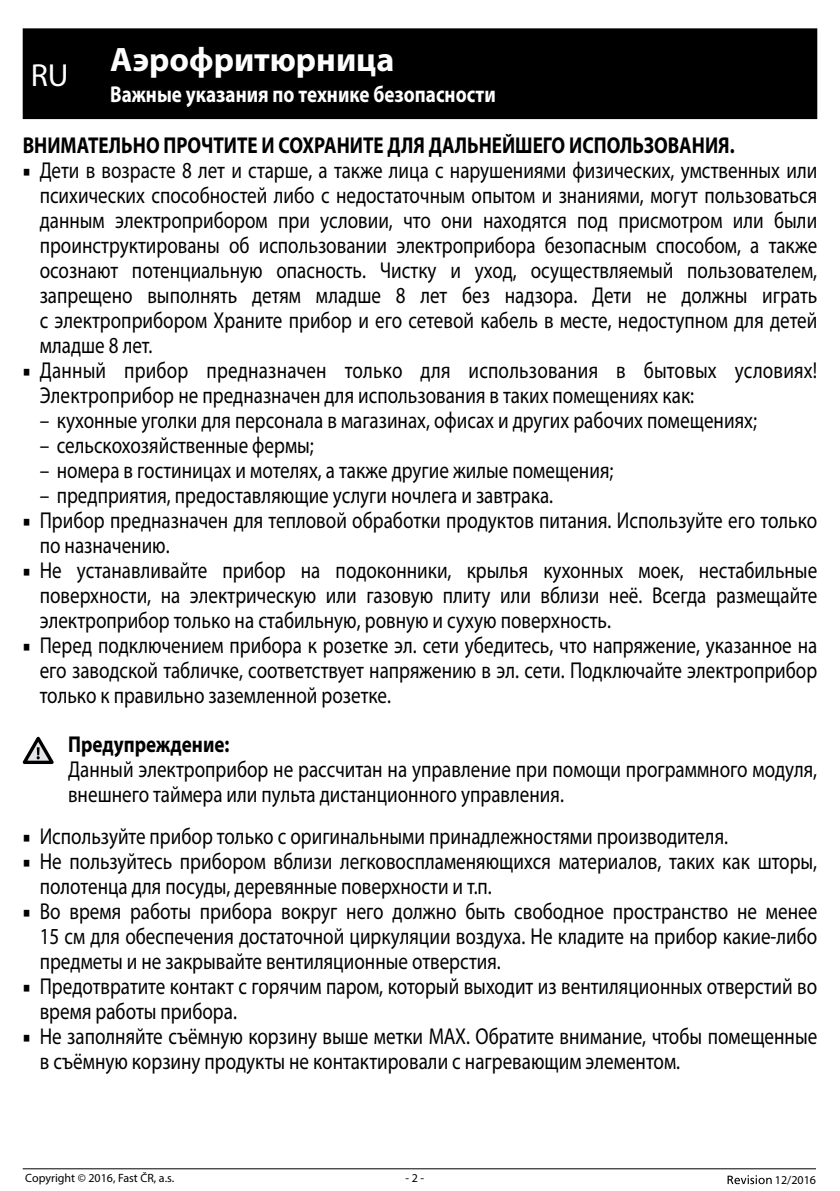
<style>
.page{position:relative;width:840px;height:1191px;background:#fff}
.page>*{position:absolute;margin:0;border:0;box-sizing:border-box;transform-origin:0 0}
.t1{font:700 34px "Myriad Pro";color:#fff}
.t2{font:23px/25px "Myriad Pro";color:#000;scale:.83 1}
.t3{font:700 23px "Myriad Pro";color:#000;scale:.83 1}
.t4{font:700 23px "Myriad Pro";color:#fff;scale:.83 1}
.t5{font:12px "Myriad Pro";color:#000}
.s1{font-family:"Minion Pro"}
</style>
<div class="page">
<svg style="left:727px;top:1175px;width:44px;height:9px"></svg>
<hr style="left:23px;top:1168px;width:792px;height:1px;background:#000">
<div style="left:23px;top:28px;width:793px;height:91px;background:#000"></div>
<svg style="left:23px;top:736px;width:31px;height:28px"></svg>
<h1 class="t1" style="left:31px;top:37px;width:365px"><sub>RU</sub> Аэрофритюрница</h1>
<p class="t4" style="left:110px;top:79px;width:466px">Важные указания по технике безопасности</p>
<p class="t3" style="left:23px;top:130px;width:859px">ВНИМАТЕЛЬНО ПРОЧТИТЕ И СОХРАНИТЕ ДЛЯ ДАЛЬНЕЙШЕГО ИСПОЛЬЗОВАНИЯ.</p>
<p class="t2" style="left:40px;top:157px;width:937px;text-align:justify;text-indent:-17px"><span class="s1">■</span> Дети в возрасте 8 лет и старше, а также лица с нарушениями физических, умственных или психических способностей либо с недостаточным опытом и знаниями, могут пользоваться данным электроприбором при условии, что они находятся под присмотром или были проинструктированы об использовании электроприбора безопасным способом, а также осознают потенциальную опасность. Чистку и уход, осуществляемый пользователем, запрещено выполнять детям младше 8 лет без надзора. Дети не должны играть с электроприбором Храните прибор и его сетевой кабель в месте, недоступном для детей младше 8 лет.</p>
<p class="t2" style="left:40px;top:357px;width:937px;text-indent:-17px"><span class="s1">■</span> Данный прибор предназначен только для использования в бытовых условиях!<br>Электроприбор не предназначен для использования в таких помещениях как:</p>
<p class="t2" style="left:40px;top:407px;width:865px">– кухонные уголки для персонала в магазинах, офисах и других рабочих помещениях;</p>
<p class="t2" style="left:40px;top:432px;width:331px">– сельскохозяйственные фермы;</p>
<p class="t2" style="left:40px;top:457px;width:692px">– номера в гостиницах и мотелях, а также другие жилые помещения;</p>
<p class="t2" style="left:40px;top:482px;width:619px">– предприятия, предоставляющие услуги ночлега и завтрака.</p>
<p class="t2" style="left:40px;top:507px;width:937px;text-indent:-17px"><span class="s1">■</span> Прибор предназначен для тепловой обработки продуктов питания. Используйте его только по назначению.</p>
<p class="t2" style="left:40px;top:557px;width:937px;text-align:justify;text-indent:-17px"><span class="s1">■</span> Не устанавливайте прибор на подоконники, крылья кухонных моек, нестабильные поверхности, на электрическую или газовую плиту или вблизи неё. Всегда размещайте электроприбор только на стабильную, ровную и сухую поверхность.</p>
<p class="t2" style="left:40px;top:632px;width:937px;text-align:justify;text-indent:-17px"><span class="s1">■</span> Перед подключением прибора к розетке эл. сети убедитесь, что напряжение, указанное на его заводской табличке, соответствует напряжению в эл. сети. Подключайте электроприбор только к правильно заземленной розетке.</p>
<p class="t3" style="left:68px;top:729px;width:196px">Предупреждение:</p>
<p class="t2" style="left:68px;top:756px;width:903px">Данный электроприбор не рассчитан на управление при помощи программного модуля, внешнего таймера или пульта дистанционного управления.</p>
<p class="t2" style="left:23px;top:823px;width:851px"><span class="s1">■</span> Используйте прибор только с оригинальными принадлежностями производителя.</p>
<p class="t2" style="left:40px;top:848px;width:937px;text-indent:-17px"><span class="s1">■</span> Не пользуйтесь прибором вблизи легковоспламеняющихся материалов, таких как шторы, полотенца для посуды, деревянные поверхности и т.п.</p>
<p class="t2" style="left:40px;top:898px;width:937px;text-align:justify;text-indent:-17px"><span class="s1">■</span> Во время работы прибора вокруг него должно быть свободное пространство не менее 15 см для обеспечения достаточной циркуляции воздуха. Не кладите на прибор какие-либо предметы и не закрывайте вентиляционные отверстия.</p>
<p class="t2" style="left:40px;top:973px;width:937px;text-indent:-17px"><span class="s1">■</span> Предотвратите контакт с горячим паром, который выходит из вентиляционных отверстий во время работы прибора.</p>
<p class="t2" style="left:40px;top:1023px;width:937px;text-indent:-17px"><span class="s1">■</span> Не заполняйте съёмную корзину выше метки MAX. Обратите внимание, чтобы помещенные в съёмную корзину продукты не контактировали с нагревающим элементом.</p>
<p class="t5" style="left:25px;top:1170px;width:150px">Copyright © 2016, Fast ČR, a.s.</p>
<p class="t5" style="left:405px;top:1170px;width:20px">- 2 -</p>
<p class="t5" style="left:774px;top:1172px;width:43px">12/2016</p>
</div>
